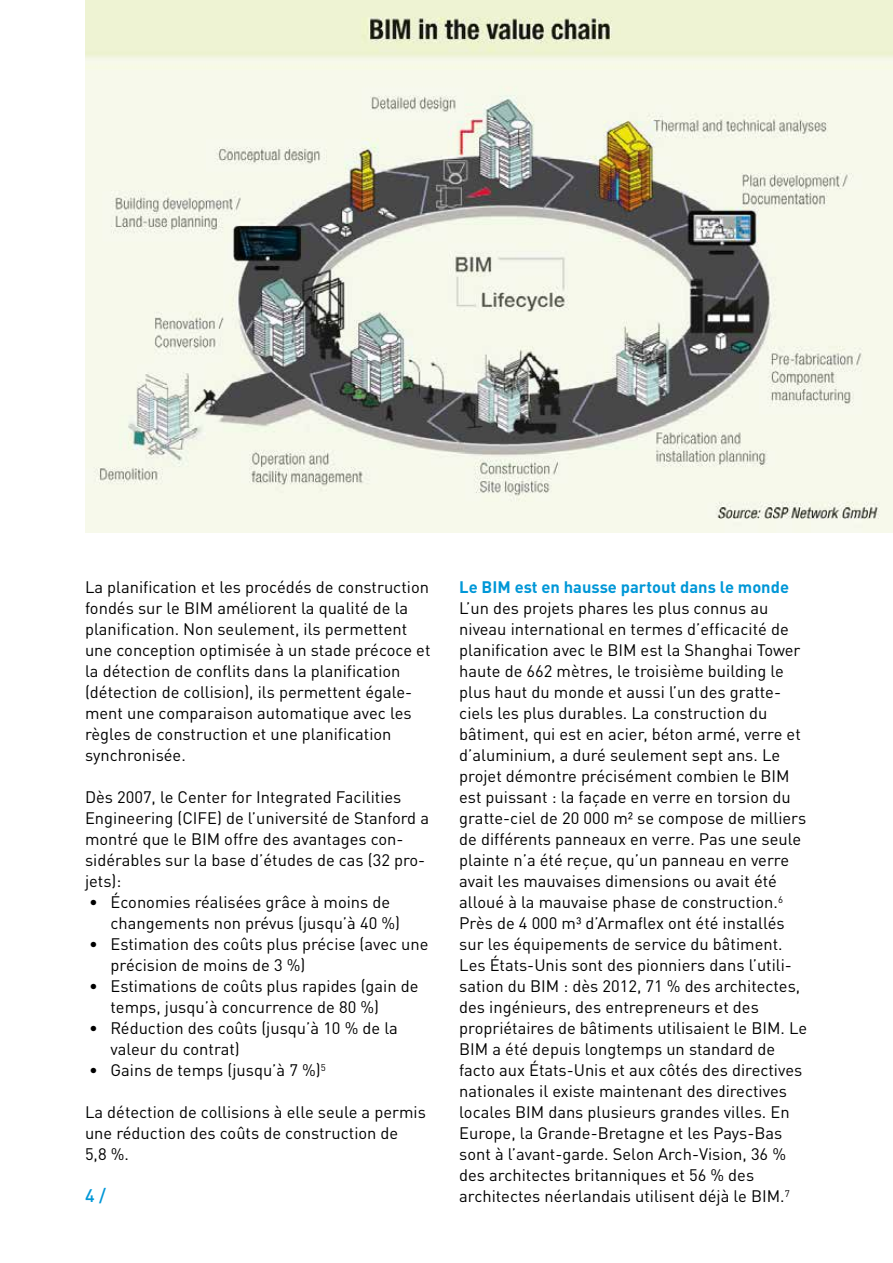
<style>
.page{position:relative;width:893px;height:1263px;background:#fff}
.page>*{position:absolute;margin:0;border:0;box-sizing:border-box;transform-origin:0 0}
.t1{font:500 18px "DIN Pro";color:#0097d7}
.t2{font:16.5px/21px "DIN Pro";color:#000}
.t3{font:700 16.5px "DIN Pro";color:#0097d7}
</style>
<div class="page">
<img style="left:85px;top:0;width:808px;height:532px">
<p class="t2" style="left:85px;top:575px;width:347px">La planification et les procédés de construction fondés sur le BIM améliorent la qualité de la planification. Non seulement, ils permettent une conception optimisée à un stade précoce et la détection de conflits dans la planification (détection de collision), ils permettent égale&shy;ment une comparaison automatique avec les règles de construction et une planification synchronisée.</p>
<p class="t2" style="left:85px;top:785px;width:345px">Dès 2007, le Center for Integrated Facilities Engineering (CIFE) de l’université de Stanford a montré que le BIM offre des avantages con&shy;sidérables sur la base d’études de cas (32 pro&shy;jets):</p>
<p class="t2" style="left:111px;top:890px;width:291px;text-indent:-21px">• Économies réalisées grâce à moins de changements non prévus (jusqu’à 40 %)</p>
<p class="t2" style="left:111px;top:932px;width:319px;text-indent:-21px">• Estimation des coûts plus précise (avec une précision de moins de 3 %)</p>
<p class="t2" style="left:111px;top:974px;width:309px;text-indent:-21px">• Estimations de coûts plus rapides (gain de temps, jusqu’à concurrence de 80 %)</p>
<p class="t2" style="left:111px;top:1016px;width:289px;text-indent:-21px">• Réduction des coûts (jusqu’à 10 % de la valeur du contrat)</p>
<p class="t2" style="left:89px;top:1058px;width:238px">• Gains de temps (jusqu’à 7 %)<sup>5</sup></p>
<p class="t2" style="left:85px;top:1100px;width:342px">La détection de collisions à elle seule a permis une réduction des coûts de construction de<br>5,8 %.</p>
<p class="t1" style="left:85px;top:1181px;width:23px">4 /</p>
<p class="t3" style="left:459px;top:573px;width:331px">Le BIM est en hausse partout dans le monde</p>
<p class="t2" style="left:459px;top:596px;width:350px">L’un des projets phares les plus connus au niveau international en termes d’efficacité de planification avec le BIM est la Shanghai Tower haute de 662 mètres, le troisième building le plus haut du monde et aussi l’un des gratte&shy;ciels les plus durables. La construction du bâtiment, qui est en acier, béton armé, verre et d’aluminium, a duré seulement sept ans. Le projet démontre précisément combien le BIM est puissant : la façade en verre en torsion du gratte-ciel de 20 000 m² se compose de milliers de différents panneaux en verre. Pas une seule plainte n’a été reçue, qu’un panneau en verre avait les mauvaises dimensions ou avait été alloué à la mauvaise phase de construction.<sup>6<br></sup>Près de 4 000 m³ d’Armaflex ont été installés sur les équipements de service du bâtiment.<br>Les États-Unis sont des pionniers dans l’utili&shy;sation du BIM : dès 2012, 71 % des architectes, des ingénieurs, des entrepreneurs et des propriétaires de bâtiments utilisaient le BIM. Le BIM a été depuis longtemps un standard de facto aux États-Unis et aux côtés des directives nationales il existe maintenant des directives locales BIM dans plusieurs grandes villes. En Europe, la Grande-Bretagne et les Pays-Bas sont à l’avant-garde. Selon Arch-Vision, 36 % des architectes britanniques et 56 % des architectes néerlandais utilisent déjà le BIM.<sup>7</sup></p>
</div>
